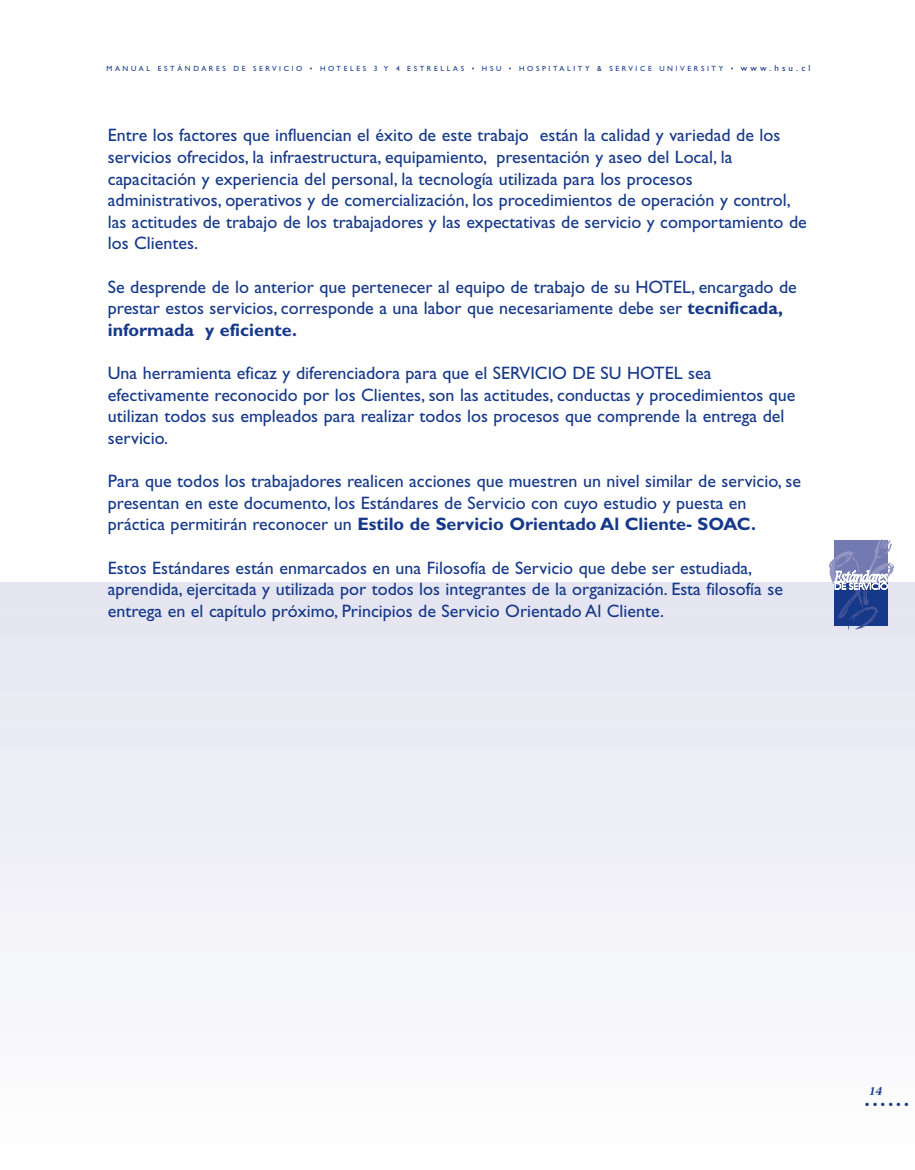
<style>
.page{position:relative;width:915px;height:1170px;background:#fff}
.page>*{position:absolute;margin:0;border:0;box-sizing:border-box;transform-origin:0 0}
.t1{font:18px/21.6px "Gill Sans";color:#153889}
.t2{font:13.5px "Gill Sans";color:#153889}
.t3{font:italic 600 11.25px "Stone Serif";color:#153889}
.t4{font:7.5px "Gill Sans";letter-spacing:.35em;color:#153889}
.s1{font-size:9px}
.s2{font-weight:700}
</style>
<div class="page">
<div style="left:0;top:1047px;width:914px;height:49px;background:#fafafc"></div>
<div style="left:0;top:1019px;width:914px;height:49px;background:#f9f9fb"></div>
<div style="left:0;top:991px;width:914px;height:49px;background:#f7f7fb"></div>
<div style="left:0;top:963px;width:914px;height:49px;background:#f6f7fa"></div>
<div style="left:0;top:935px;width:914px;height:49px;background:#f5f6fa"></div>
<div style="left:0;top:906px;width:914px;height:50px;background:#f4f4f9"></div>
<div style="left:0;top:878px;width:914px;height:50px;background:#f3f3f9"></div>
<div style="left:0;top:850px;width:914px;height:50px;background:#f1f1f7"></div>
<div style="left:0;top:822px;width:914px;height:50px;background:#eff0f6"></div>
<div style="left:0;top:794px;width:914px;height:50px;background:#eeeff6"></div>
<div style="left:0;top:766px;width:914px;height:50px;background:#ededf5"></div>
<div style="left:0;top:738px;width:914px;height:50px;background:#ecedf5"></div>
<div style="left:0;top:710px;width:914px;height:50px;background:#eaebf4"></div>
<div style="left:0;top:682px;width:914px;height:50px;background:#ebebf4"></div>
<div style="left:0;top:654px;width:914px;height:50px;background:#e9e9f3"></div>
<div style="left:0;top:626px;width:914px;height:50px;background:#e7e8f2"></div>
<div style="left:0;top:598px;width:914px;height:50px;background:#e6e6f1"></div>
<div style="left:0;top:583px;width:914px;height:37px;background:#e4e5f1"></div>
<img style="left:834px;top:583px;width:54px;height:47px">
<img style="left:824px;top:539px;width:74px;height:44px">
<svg style="left:833px;top:570px;width:54px;height:19px"></svg>
<p class="t4" style="left:106px;top:66px;width:705px">MANUAL ESTÁNDARES DE SERVICIO • HOTELES 3 Y 4 ESTRELLAS • HSU • HOSPITALITY &amp; SERVICE UNIVERSITY • <span class="s1">www.hsu.cl</span></p>
<p class="t1" style="left:108px;top:126px;width:700px">Entre los factores que influencian el éxito de este trabajo están la calidad y variedad de los servicios ofrecidos, la infraestructura, equipamiento, presentación y aseo del Local, la capacitación y experiencia del personal, la tecnología utilizada para los procesos administrativos, operativos y de comercialización, los procedimientos de operación y control, las actitudes de trabajo de los trabajadores y las expectativas de servicio y comportamiento de los Clientes.</p>
<p class="t1" style="left:108px;top:277px;width:690px">Se desprende de lo anterior que pertenecer al equipo de trabajo de su HOTEL, encargado de prestar estos servicios, corresponde a una labor que necesariamente debe ser <span class="s2">tecnificada, informada y eficiente.</span></p>
<p class="t1" style="left:108px;top:364px;width:688px">Una herramienta eficaz y diferenciadora para que el SERVICIO DE SU HOTEL sea efectivamente reconocido por los Clientes, son las actitudes, conductas y procedimientos que utilizan todos sus empleados para realizar todos los procesos que comprende la entrega del servicio.</p>
<p class="t1" style="left:108px;top:472px;width:694px">Para que todos los trabajadores realicen acciones que muestren un nivel similar de servicio, se presentan en este documento, los Estándares de Servicio con cuyo estudio y puesta en práctica permitirán reconocer un <span class="s2">Estilo de Servicio Orientado Al Cliente- SOAC.</span></p>
<p class="t1" style="left:108px;top:558px;width:676px">Estos Estándares están enmarcados en una Filosofía de Servicio que debe ser estudiada, aprendida, ejercitada y utilizada por todos los integrantes de la organización. Esta filosofía se entrega en el capítulo próximo, Principios de Servicio Orientado Al Cliente.</p>
<p class="t3" style="left:868px;top:1086px;width:15px">14</p>
<p class="t2" style="left:864px;top:1098px;width:45px">••••••</p>
</div>
